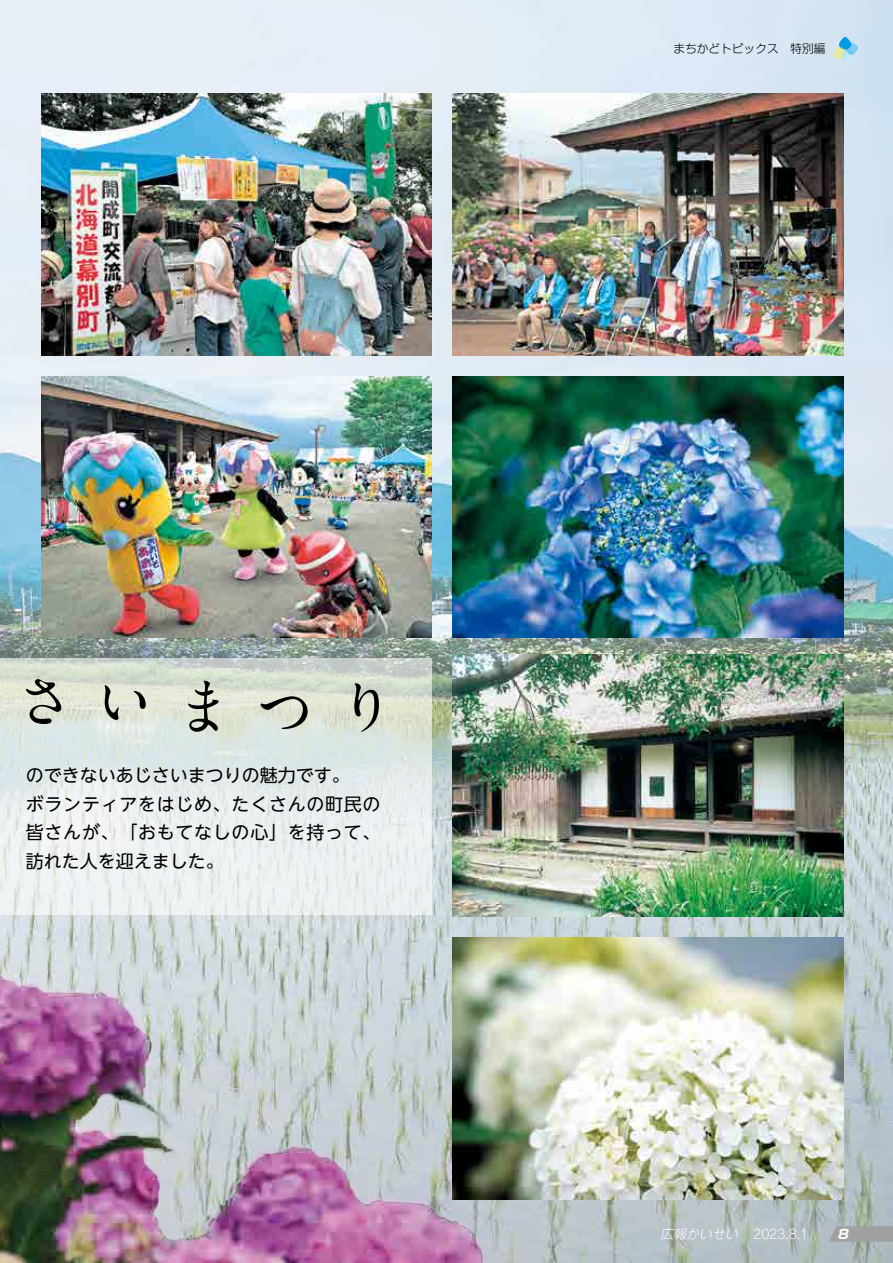
<style>
.page{position:relative;width:893px;height:1263px;background:#fff}
.page>*{position:absolute;margin:0;border:0;box-sizing:border-box;transform-origin:0 0}
.t1{font:18px/28.5px "UD Shin Go NT Pr 6 N";letter-spacing:.04em;color:#000}
.t2{font:300 12.9px "Jun 101 Pro";color:#fff}
.t3{font:italic 300 12.9px "Jun 101 Pro";color:#fff}
.t4{font:italic 700 12.9px "Shin Go Pr 6 N";color:#fff}
.t5{font:300 11.7px "P Shin M Go Pr 6 N";color:#000}
</style>
<div class="page">
<img style="left:0;top:0;width:893px;height:1263px">
<img style="left:0;top:583px;width:570px;height:680px">
<svg style="left:829px;top:1226px;width:64px;height:15px"></svg>
<svg style="left:834px;top:37px;width:24px;height:25px"></svg>
<img style="left:41px;top:94px;width:391px;height:261px">
<img style="left:453px;top:94px;width:390px;height:261px">
<img style="left:41px;top:376px;width:391px;height:262px">
<img style="left:453px;top:376px;width:390px;height:262px">
<img style="left:453px;top:655px;width:390px;height:261px">
<img style="left:453px;top:938px;width:390px;height:261px">
<p class="t5" style="left:673px;top:40px;width:154px">まちかどトピックス　特別編</p>
<p class="t1" style="left:26px;top:761px;width:356px">のできないあじさいまつりの魅力です。<br>ボランティアをはじめ、たくさんの町民の皆さんが、「おもてなしの心」を持って、訪れた人を迎えました。</p>
<p class="t3" style="left:660px;top:1223px;width:83px">広報かいせい</p>
<p class="t2" style="left:753px;top:1224px;width:56px">2023.8.1</p>
<p class="t4" style="left:838px;top:1224px;width:16px">8</p>
</div>
